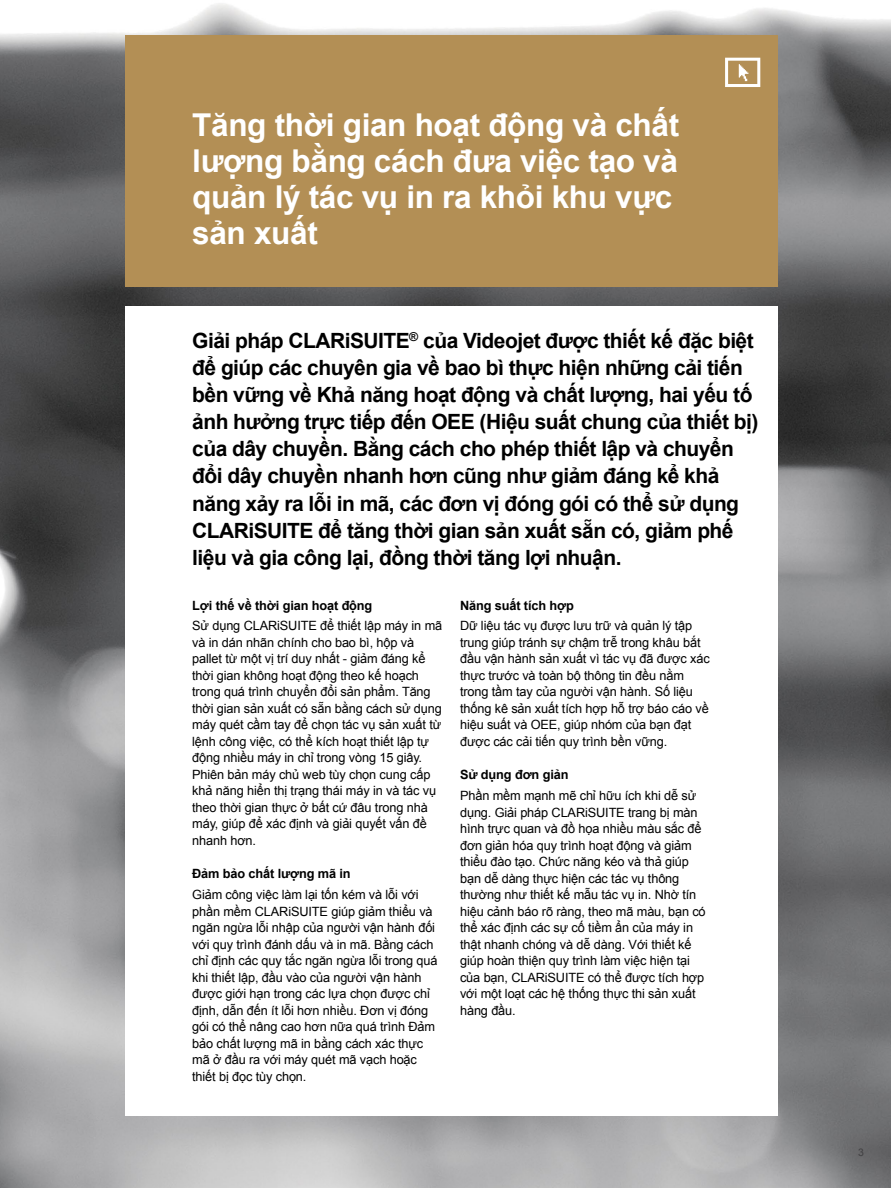
<style>
.page{position:relative;width:891px;height:1188px;background:#fff}
.page>*{position:absolute;margin:0;border:0;box-sizing:border-box;transform-origin:0 0}
.t1{font:700 31.5px/36px "Arial";letter-spacing:-.01em;color:#fff}
.t2{font:700 21px/27px "Arial";letter-spacing:-.025em;color:#000}
.t3{font:12.75px/16.5px "Arial";letter-spacing:-.01em;color:#000}
.t4{font:700 12.75px "Arial";letter-spacing:-.01em;color:#000}
.t5{font:10.5px "Arial";color:#414042}
</style>
<div class="page">
<img style="left:0;top:3px;width:891px;height:1185px">
<div style="left:125px;top:306px;width:653px;height:810px;background:#fff"></div>
<div style="left:125px;top:36px;width:653px;height:251px;background:#b38f55"></div>
<svg style="left:725px;top:58px;width:35px;height:29px"></svg>
<h1 class="t1" style="left:192px;top:108px;width:488px">Tăng thời gian hoạt động và chất lượng bằng cách đưa việc tạo và quản lý tác vụ in ra khỏi khu vực sản xuất</h1>
<p class="t2" style="left:192px;top:328px;width:568px">Giải pháp CLARiSUITE<sup>®</sup> của Videojet được thiết kế đặc biệt để giúp các chuyên gia về bao bì thực hiện những cải tiến bền vững về Khả năng hoạt động và chất lượng, hai yếu tố ảnh hưởng trực tiếp đến OEE (Hiệu suất chung của thiết bị) của dây chuyền. Bằng cách cho phép thiết lập và chuyển đổi dây chuyền nhanh hơn cũng như giảm đáng kể khả năng xảy ra lỗi in mã, các đơn vị đóng gói có thể sử dụng CLARiSUITE để tăng thời gian sản xuất sẵn có, giảm phế liệu và gia công lại, đồng thời tăng lợi nhuận.</p>
<p class="t4" style="left:192px;top:597px;width:182px">Lợi thế về thời gian hoạt động</p>
<p class="t3" style="left:192px;top:618px;width:252px">Sử dụng CLARiSUITE để thiết lập máy in mã và in dán nhãn chính cho bao bì, hộp và pallet từ một vị trí duy nhất - giảm đáng kể thời gian không hoạt động theo kế hoạch trong quá trình chuyển đổi sản phẩm. Tăng thời gian sản xuất có sẵn bằng cách sử dụng máy quét cầm tay để chọn tác vụ sản xuất từ lệnh công việc, có thể kích hoạt thiết lập tự động nhiều máy in chỉ trong vòng 15 giây.<br>Phiên bản máy chủ web tùy chọn cung cấp khả năng hiển thị trạng thái máy in và tác vụ theo thời gian thực ở bất cứ đâu trong nhà máy, giúp để xác định và giải quyết vấn đề nhanh hơn.</p>
<p class="t4" style="left:192px;top:865px;width:160px">Đảm bảo chất lượng mã in</p>
<p class="t3" style="left:192px;top:886px;width:247px">Giảm công việc làm lại tốn kém và lỗi với phần mềm CLARiSUITE giúp giảm thiểu và ngăn ngừa lỗi nhập của người vận hành đối với quy trì nh đánh dấu và in mã . Bằng cách chỉ định các quy tắc ngăn ngừa lỗi trong quá khi thiết lập, đầu vào của người vận hành được giới hạn trong các lựa chọn được chỉ định, dẫn đến ít lỗi hơn nhiều. Đơn vị đóng gói có thể nâng cao hơn nữa quá trình Đảm bảo chất lượng mã in bằng cách xác thực mã ở đầu ra với máy quét mã vạch hoặc thiết bị đọc tùy chọn.</p>
<p class="t4" style="left:460px;top:597px;width:115px">Năng suất tích hợp</p>
<p class="t3" style="left:460px;top:618px;width:251px">Dữ liệu tác vụ được lưu trữ và quản lý tập trung giúp tránh sự chậm trễ trong khâu bắt đầu vận hành sản xuất vì tác vụ đã được xác thực trước và toàn bộ thông tin đều nằm trong tầm tay của người vận hành. Số liệu thống kê sản xuất tích hợp hỗ trợ báo cáo về hiệu suất và OEE, giúp nhóm của bạn đạt được các cải tiến quy trình bền vững.</p>
<p class="t4" style="left:460px;top:766px;width:110px">Sử dụng đơn giản</p>
<p class="t3" style="left:460px;top:787px;width:247px">Phần mềm mạnh mẽ chỉ hữu ích khi dễ sử dụng. Giải pháp CLARiSUITE trang bị màn hình trực quan và đồ họa nhiều màu sắc để đơn giản hóa quy trình hoạt động và giảm thiểu đào tạo. Chức năng kéo và thả giúp bạn dễ dàng thực hiện các tác vụ thông thường như thiết kế mẫu tác vụ in. Nhờ tín hiệu cảnh báo rõ ràng, theo mã màu, bạn có thể xác định các sự cố tiềm ẩn của máy in thật nhanh chóng và dễ dàng. Với thiết kế giúp hoàn thiện quy trình làm việc hiện tại của bạn, CLARiSUITE có thể được tích hợp với một loạt các hệ thống thực thi sản xuất hàng đầu.</p>
<p class="t5" style="left:858px;top:1145px;width:7px">3</p>
</div>
